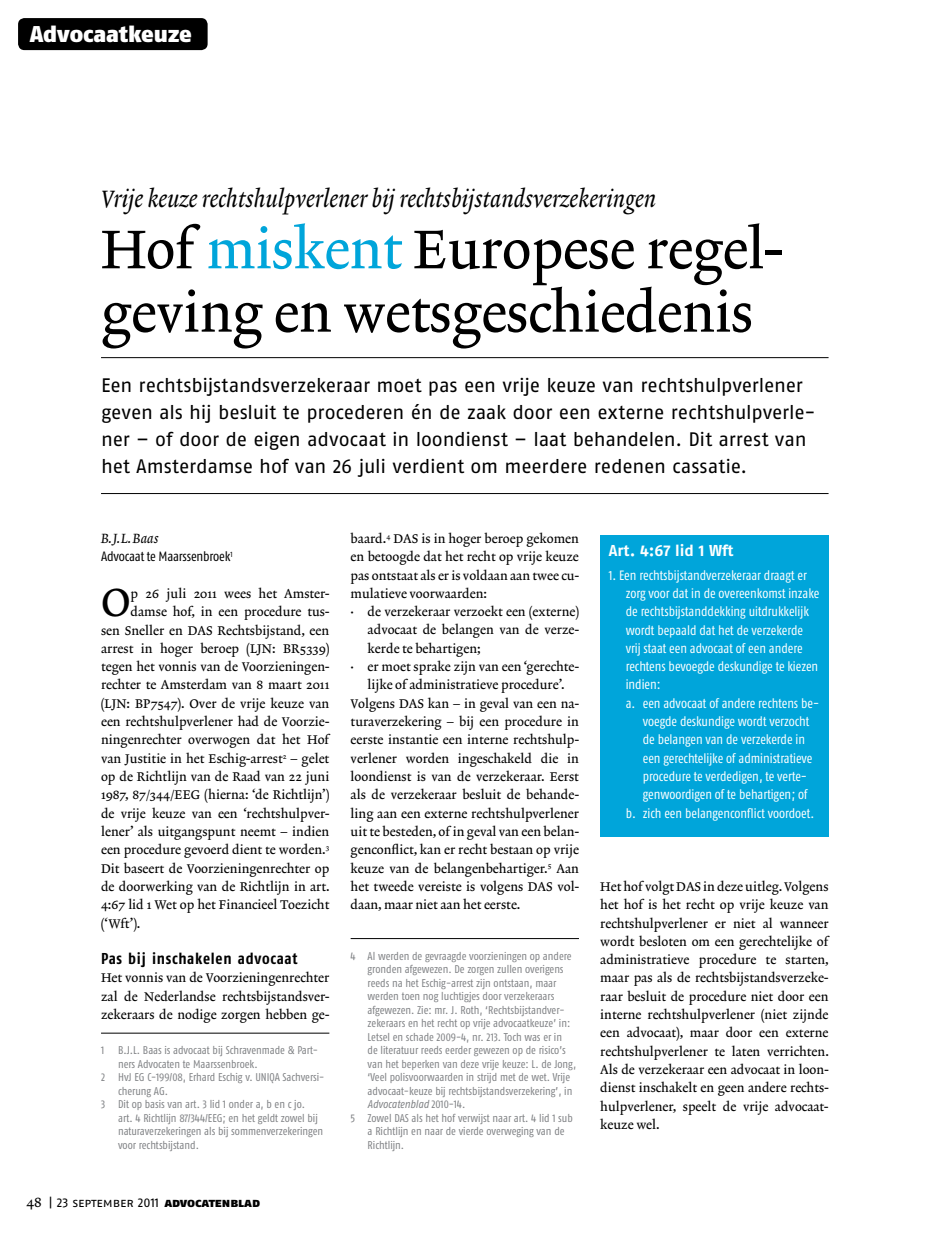
<style>
.page{position:relative;width:936px;height:1234px;background:#fff}
.page>*{position:absolute;margin:0;border:0;box-sizing:border-box;transform-origin:0 0}
.t1{font:55.2px/63.3px "Lexicon No 2 Roman A Txt";letter-spacing:-.01em;color:#000}
.t2{font:39.75px "Lexicon No 2 Roman A Txt";color:#000}
.t3{font:24px "Lexicon No 2 Italic A Txt";color:#000;scale:.96 1}
.t4{font:22.8px "Fago No Black Lf";letter-spacing:-.005em;color:#fff}
.t5{font:19.5px/26.8px "Fago No Regular LF";letter-spacing:-.01em;color:#000}
.t6{font:15.75px "Fago Co Bold Lf";letter-spacing:.045em;color:#000}
.t7{font:15.75px "Fago No Bold Lf";color:#fff}
.t8{font:13.5px "Fago Co Regular Lf";letter-spacing:-.005em;color:#fff}
.t9{font:13.5px "Fago Co Regular Lf";letter-spacing:-.015em;color:#000}
.t10{font:13.5px "Lexicon No 2 Italic A Txt";color:#000}
.t11{font:12.75px/18.3px "Lexicon No 2 Roman A Txt";color:#000;text-align:justify}
.t12{font:12.75px "Fago No Regular Lf Caps";letter-spacing:-.01em;color:#000}
.t13{font:11.25px "Fago Co Regular Lf";color:#808285}
.t14{font:italic 11.25px "Fago Co Regular Lf";color:#808285}
.s1{color:#00a5da}
.s2{font-family:"Lexicon No 2 Roman A Txt";font-size:14.25px}
.s3{font-family:"Fago No Black Lf Caps"}
.s4{font-style:normal}
</style>
<div class="page">
<div style="left:18px;top:18px;width:189px;height:32px;background:#000;border-radius:6px"></div>
<hr style="left:101px;top:1032px;width:228px;height:1px;background:#000">
<hr style="left:350px;top:938px;width:229px;height:1px;background:#000">
<hr style="left:101px;top:357px;width:727px;height:1px;background:#000">
<hr style="left:101px;top:493px;width:727px;height:1px;background:#000">
<div style="left:600px;top:534px;width:228px;height:302px;background:#00a5da"></div>
<h3 class="t4" style="left:30px;top:20px;width:163px">Advocaatkeuze</h3>
<h3 class="t3" style="left:101px;top:185px;width:579px">Vrije keuze rechtshulpverlener bij rechtsbijstandsverzekeringen</h3>
<h1 class="t1" style="left:101px;top:220px;width:682px">Hof <span class="s1">miskent</span> Europese regel&shy;geving en wetsgeschiedenis</h1>
<p class="t5" style="left:101px;top:371px;width:716px">Een rechtsbijstandsverzekeraar moet pas een vrije keuze van rechtshulpverlener geven als hij besluit te procederen én de zaak door een externe rechtshulpverle&shy;ner – of door de eigen advocaat in loondienst – laat behandelen. Dit arrest van het Amsterdamse hof van 26 juli verdient om meerdere redenen cassatie.</p>
<p class="t10" style="left:101px;top:530px;width:59px">B.J.L. Baas</p>
<p class="t9" style="left:101px;top:548px;width:133px">Advocaat te Maarssenbroek<sup>1</sup></p>
<h2 class="t2" style="left:101px;top:579px;width:31px">O</h2>
<p class="t11" style="left:131px;top:585px;width:200px">p 26 juli 2011 wees het Amster-</p>
<p class="t11" style="left:131px;top:603px;width:200px">damse hof, in een procedure tus-</p>
<p class="t11" style="left:101px;top:621px;width:230px">sen Sneller en DAS Rechtsbijstand, een</p>
<p class="t11" style="left:101px;top:639px;width:230px">arrest in hoger beroep (LJN: BR5339)</p>
<p class="t11" style="left:101px;top:658px;width:230px">tegen het vonnis van de Voorzieningen-</p>
<p class="t11" style="left:101px;top:676px;width:230px">rechter te Amsterdam van 8 maart 2011</p>
<p class="t11" style="left:101px;top:694px;width:230px">(LJN: BP7547). Over de vrije keuze van</p>
<p class="t11" style="left:101px;top:713px;width:230px">een rechtshulpverlener had de Voorzie-</p>
<p class="t11" style="left:101px;top:731px;width:229px">ningenrechter overwogen dat het Hof</p>
<p class="t11" style="left:101px;top:749px;width:230px">van Justitie in het Eschig-arrest<sup>2</sup> – gelet</p>
<p class="t11" style="left:101px;top:768px;width:230px">op de Richtlijn van de Raad van 22 juni</p>
<p class="t11" style="left:101px;top:786px;width:230px">1987, 87/344/EEG (hierna: ‘de Richtlijn’)</p>
<p class="t11" style="left:101px;top:804px;width:230px">de vrije keuze van een ‘rechtshulpver-</p>
<p class="t11" style="left:101px;top:822px;width:230px">lener’ als uitgangspunt neemt – indien</p>
<p class="t11" style="left:101px;top:841px;width:230px">een procedure gevoerd dient te worden.<sup>3</sup></p>
<p class="t11" style="left:101px;top:859px;width:230px">Dit baseert de Voorzieningenrechter op</p>
<p class="t11" style="left:101px;top:877px;width:230px">de doorwerking van de Richtlijn in art.</p>
<p class="t11" style="left:101px;top:896px;width:230px">4:67 lid 1 Wet op het Financieel Toezicht</p>
<p class="t11" style="left:101px;top:914px;width:41px">(‘Wft’).</p>
<p class="t6" style="left:101px;top:949px;width:198px">Pas bij inschakelen advocaat</p>
<p class="t11" style="left:101px;top:969px;width:230px">Het vonnis van de Voorzieningenrechter zal de Nederlandse rechtsbijstandsver&shy;zekeraars de nodige zorgen hebben ge-</p>
<p class="t13" style="left:101px;top:1043px;width:218px">1 B.J.L. Baas is advocaat bij Schravenmade &amp; Part-</p>
<p class="t13" style="left:118px;top:1057px;width:141px">ners Advocaten te Maarssenbroek.</p>
<p class="t13" style="left:101px;top:1070px;width:225px">2 HvJ EG C-199/08, Erhard Eschig v. UNIQA Sachversi-</p>
<p class="t13" style="left:118px;top:1084px;width:52px">cherung AG.</p>
<p class="t13" style="left:101px;top:1097px;width:206px">3 Dit op basis van art. 3 lid 1 onder a, b en c jo.</p>
<p class="t13" style="left:118px;top:1111px;width:201px">art. 4 Richtlijn 87/344/EEG; en het geldt zowel bij</p>
<p class="t13" style="left:118px;top:1124px;width:207px">naturaverzekeringen als bij sommenverzekeringen</p>
<p class="t13" style="left:118px;top:1138px;width:82px">voor rechtsbijstand.</p>
<p class="t12" style="left:27px;top:1194px;width:235px"><span class="s2">48</span> | 23 september 2011 <span class="s3">advocatenblad</span></p>
<p class="t11" style="left:350px;top:530px;width:230px">baard.<sup>4</sup> DAS is in hoger beroep gekomen en betoogde dat het recht op vrije keuze pas ontstaat als er is voldaan aan twee cu&shy;mulatieve voorwaarden:</p>
<p class="t11" style="left:367px;top:603px;width:213px;text-indent:-17px">• de verzekeraar verzoekt een (externe) advocaat de belangen van de verze&shy;kerde te behartigen;</p>
<p class="t11" style="left:350px;top:658px;width:230px">• er moet sprake zijn van een ‘gerechte-</p>
<p class="t11" style="left:367px;top:676px;width:198px">lijke of administratieve procedure’.</p>
<p class="t11" style="left:350px;top:694px;width:230px">Volgens DAS kan – in geval van een na-</p>
<p class="t11" style="left:350px;top:713px;width:230px">turaverzekering – bij een procedure in</p>
<p class="t11" style="left:350px;top:731px;width:230px">eerste instantie een interne rechtshulp-</p>
<p class="t11" style="left:350px;top:749px;width:230px">verlener worden ingeschakeld die in</p>
<p class="t11" style="left:350px;top:767px;width:230px">loondienst is van de verzekeraar. Eerst</p>
<p class="t11" style="left:350px;top:786px;width:230px">als de verzekeraar besluit de behande-</p>
<p class="t11" style="left:350px;top:804px;width:230px">ling aan een externe rechtshulpverlener</p>
<p class="t11" style="left:350px;top:822px;width:230px">uit te besteden, of in geval van een belan-</p>
<p class="t11" style="left:350px;top:841px;width:230px">genconflict, kan er recht bestaan op vrije</p>
<p class="t11" style="left:350px;top:859px;width:230px">keuze van de belangenbehartiger.<sup>5</sup> Aan</p>
<p class="t11" style="left:350px;top:877px;width:230px">het tweede vereiste is volgens DAS vol-</p>
<p class="t11" style="left:350px;top:896px;width:171px">daan, maar niet aan het eerste.</p>
<p class="t13" style="left:350px;top:949px;width:222px">4 Al werden de gevraagde voorzieningen op andere</p>
<p class="t13" style="left:367px;top:962px;width:197px">gronden afgewezen. De zorgen zullen overigens</p>
<p class="t13" style="left:367px;top:976px;width:190px">reeds na het Eschig-arrest zijn ontstaan, maar</p>
<p class="t13" style="left:367px;top:989px;width:188px">werden toen nog luchtigjes door verzekeraars</p>
<p class="t13" style="left:367px;top:1003px;width:198px">afgewezen. Zie: mr. J. Roth, ‘Rechtsbijstandver-</p>
<p class="t13" style="left:367px;top:1016px;width:204px">zekeraars en het recht op vrije advocaatkeuze’ in:</p>
<p class="t13" style="left:367px;top:1030px;width:196px">Letsel en schade 2009-4, nr. 213. Toch was er in</p>
<p class="t13" style="left:367px;top:1043px;width:200px">de literatuur reeds eerder gewezen op de risico’s</p>
<p class="t13" style="left:367px;top:1057px;width:210px">van het beperken van deze vrije keuze: L. de Jong,</p>
<p class="t13" style="left:367px;top:1070px;width:204px">‘Veel polisvoorwaarden in strijd met de wet. Vrije</p>
<p class="t13" style="left:367px;top:1084px;width:206px">advocaat-keuze bij rechtsbijstandsverzekering’, in</p>
<p class="t14" style="left:367px;top:1097px;width:99px">Advocatenblad <span class="s4">2010-14.</span></p>
<p class="t13" style="left:350px;top:1111px;width:224px">5 Zowel DAS als het hof verwijst naar art. 4 lid 1 sub</p>
<p class="t13" style="left:367px;top:1124px;width:198px">a Richtlijn en naar de vierde overweging van de</p>
<p class="t13" style="left:367px;top:1138px;width:38px">Richtlijn.</p>
<p class="t7" style="left:608px;top:540px;width:126px">Art. 4:67 lid 1 Wft</p>
<p class="t8" style="left:608px;top:567px;width:200px">1. Een rechtsbijstandverzekeraar draagt er</p>
<p class="t8" style="left:625px;top:585px;width:195px">zorg voor dat in de overeenkomst inzake</p>
<p class="t8" style="left:625px;top:603px;width:185px">de rechtsbijstanddekking uitdrukkelijk</p>
<p class="t8" style="left:625px;top:622px;width:179px">wordt bepaald dat het de verzekerde</p>
<p class="t8" style="left:625px;top:640px;width:178px">vrij staat een advocaat of een andere</p>
<p class="t8" style="left:625px;top:658px;width:194px">rechtens bevoegde deskundige te kiezen</p>
<p class="t8" style="left:625px;top:677px;width:36px">indien:</p>
<p class="t8" style="left:625px;top:695px;width:195px">a. een advocaat of andere rechtens be-</p>
<p class="t8" style="left:642px;top:713px;width:168px">voegde deskundige wordt verzocht</p>
<p class="t8" style="left:642px;top:732px;width:164px">de belangen van de verzekerde in</p>
<p class="t8" style="left:642px;top:750px;width:171px">een gerechtelijke of administratieve</p>
<p class="t8" style="left:642px;top:768px;width:166px">procedure te verdedigen, te verte-</p>
<p class="t8" style="left:642px;top:786px;width:166px">genwoordigen of te behartigen; of</p>
<p class="t8" style="left:625px;top:805px;width:190px">b. zich een belangenconflict voordoet.</p>
<p class="t11" style="left:600px;top:877px;width:230px">Het hof volgt DAS in deze uitleg. Volgens het hof is het recht op vrije keuze van rechtshulpverlener er niet al wanneer wordt besloten om een gerechtelijke of administratieve procedure te starten, maar pas als de rechtsbijstandsverzeke&shy;raar besluit de procedure niet door een interne rechtshulpverlener (niet zijnde een advocaat), maar door een externe rechtshulpverlener te laten verrichten.<br>Als de verzekeraar een advocaat in loon&shy;dienst inschakelt en geen andere rechts&shy;hulpverlener, speelt de vrije advocaat&shy;keuze wel.</p>
</div>
